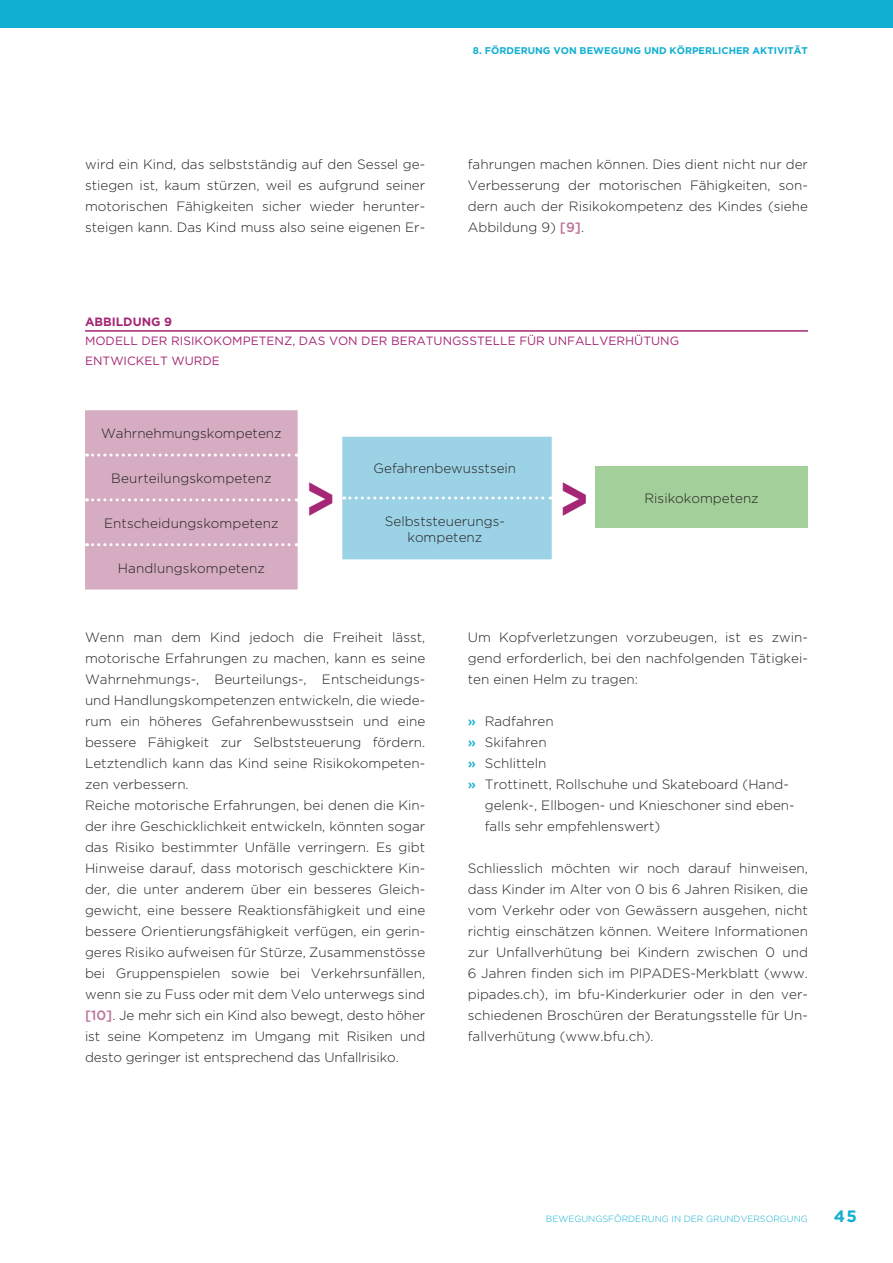
<style>
.page{position:relative;width:893px;height:1263px;background:#fff}
.page>*{position:absolute;margin:0;border:0;box-sizing:border-box;transform-origin:0 0}
.t1{font:700 59.55px "Gotham";color:#a52674;scale:.8 1}
.t2{font:700 16.5px "Gotham";color:#11afd1}
.t3{font:300 13.5px/21px "Gotham";color:#231f20;text-align:justify}
.t4{font:12px/19.5px "Gotham";color:#a52674}
.t5{font:700 12px "Gotham";color:#a52674}
.t6{font:700 9.75px "Gotham";color:#11afd1}
.t7{font:300 9px "Gotham";color:#11afd1}
.s1{font-weight:500;color:#bd7298}
.s2{font-weight:500;color:#11afd1}
</style>
<div class="page">
<div style="left:0;top:0;width:893px;height:28px;background:#11afd1"></div>
<hr style="left:85px;top:330px;width:723px;height:2px;background:#a52674">
<div style="left:85px;top:410px;width:213px;height:179px;background:#d5acc1"></div>
<div style="left:342px;top:437px;width:210px;height:122px;background:#9cd2e6"></div>
<div style="left:595px;top:467px;width:213px;height:61px;background:#a3cf9a"></div>
<p class="t3" style="left:85px;top:154px;width:342px">wird ein Kind, das selbstständig auf den Sessel ge&shy;stiegen ist, kaum stürzen, weil es aufgrund seiner motorischen Fähigkeiten sicher wieder herunter&shy;steigen kann. Das Kind muss also seine eigenen Er-</p>
<p class="t6" style="left:473px;top:45px;width:336px">8. FÖRDERUNG VON BEWEGUNG UND KÖRPERLICHER AKTIVITÄT</p>
<p class="t3" style="left:468px;top:154px;width:342px">fahrungen machen können. Dies dient nicht nur der Verbesserung der motorischen Fähigkeiten, son&shy;dern auch der Risikokompetenz des Kindes (siehe Abbildung 9) <span class="s1">[9]</span>.</p>
<p class="t5" style="left:85px;top:315px;width:89px">ABBILDUNG 9</p>
<p class="t4" style="left:85px;top:331px;width:596px">MODELL DER RISIKOKOMPETENZ, DAS VON DER BERATUNGSSTELLE FÜR UNFALLVERHÜTUNG<br>ENTWICKELT WURDE</p>
<p class="t3" style="left:101px;top:423px;width:182px">Wahrnehmungskompetenz</p>
<p class="t3" style="left:111px;top:467px;width:162px">Beurteilungskompetenz</p>
<p class="t3" style="left:104px;top:512px;width:176px">Entscheidungskompetenz</p>
<p class="t3" style="left:118px;top:557px;width:149px">Handlungskompetenz</p>
<p class="t3" style="left:374px;top:457px;width:144px">Gefahrenbewusstsein</p>
<h1 class="t1" style="left:305px;top:464px;width:40px">&gt;</h1>
<h1 class="t1" style="left:559px;top:464px;width:40px">&gt;</h1>
<p class="t3" style="left:644px;top:487px;width:116px">Risikokompetenz</p>
<p class="t3" style="left:385px;top:513px;width:120px;line-height:16.5px;text-align:center">Selbststeuerungs&shy;kompetenz</p>
<p class="t3" style="left:85px;top:626px;width:342px;text-align:left">Wenn man dem Kind jedoch die Freiheit lässt, motorische Erfahrungen zu machen, kann es seine Wahrnehmungs-, Beurteilungs-, Entscheidungs&shy;und Handlungskompetenzen entwickeln, die wiede&shy;rum ein höheres Gefahrenbewusstsein und eine bessere Fähigkeit zur Selbststeuerung fördern.<br>Letztendlich kann das Kind seine Risikokompeten&shy;zen verbessern.<br>Reiche motorische Erfahrungen, bei denen die Kin&shy;der ihre Geschicklichkeit entwickeln, könnten sogar das Risiko bestimmter Unfälle verringern. Es gibt Hinweise darauf, dass motorisch geschicktere Kin&shy;der, die unter anderem über ein besseres Gleich&shy;gewicht, eine bessere Reaktionsfähigkeit und eine bessere Orientierungsfähigkeit verfügen, ein gerin&shy;geres Risiko aufweisen für Stürze, Zusammenstösse bei Gruppenspielen sowie bei Verkehrsunfällen, wenn sie zu Fuss oder mit dem Velo unterwegs sind <span class="s1">[10]</span>. Je mehr sich ein Kind also bewegt, desto höher ist seine Kompetenz im Umgang mit Risiken und desto geringer ist entsprechend das Unfallrisiko.</p>
<p class="t3" style="left:468px;top:626px;width:342px">Um Kopfverletzungen vorzubeugen, ist es zwin&shy;gend erforderlich, bei den nachfolgenden Tätigkei&shy;ten einen Helm zu tragen:</p>
<p class="t3" style="left:468px;top:710px;width:87px"><span class="s2">»</span> Radfahren</p>
<p class="t3" style="left:468px;top:731px;width:81px"><span class="s2">»</span> Skifahren</p>
<p class="t3" style="left:468px;top:752px;width:80px"><span class="s2">»</span> Schlitteln</p>
<p class="t3" style="left:468px;top:773px;width:321px"><span class="s2">»</span> Trottinett, Rollschuhe und Skateboard (Hand-</p>
<p class="t3" style="left:485px;top:794px;width:311px">gelenk-, Ellbogen- und Knieschoner sind eben-</p>
<p class="t3" style="left:485px;top:815px;width:177px">falls sehr empfehlenswert)</p>
<p class="t3" style="left:468px;top:857px;width:342px">Schliesslich möchten wir noch darauf hinweisen, dass Kinder im Alter von 0 bis 6 Jahren Risiken, die vom Verkehr oder von Gewässern ausgehen, nicht richtig einschätzen können. Weitere Informationen zur Unfallverhütung bei Kindern zwischen 0 und 6 Jahren finden sich im PIPADES-Merkblatt (www. pipades.ch), im bfu-Kinderkurier oder in den ver&shy;schiedenen Broschüren der Beratungsstelle für Un&shy;fallverhütung (www.bfu.ch).</p>
<p class="t7" style="left:546px;top:1214px;width:264px">BEWEGUNGSFÖRDERUNG IN DER GRUNDVERSORGUNG</p>
<p class="t2" style="left:834px;top:1207px;width:24px">45</p>
</div>
